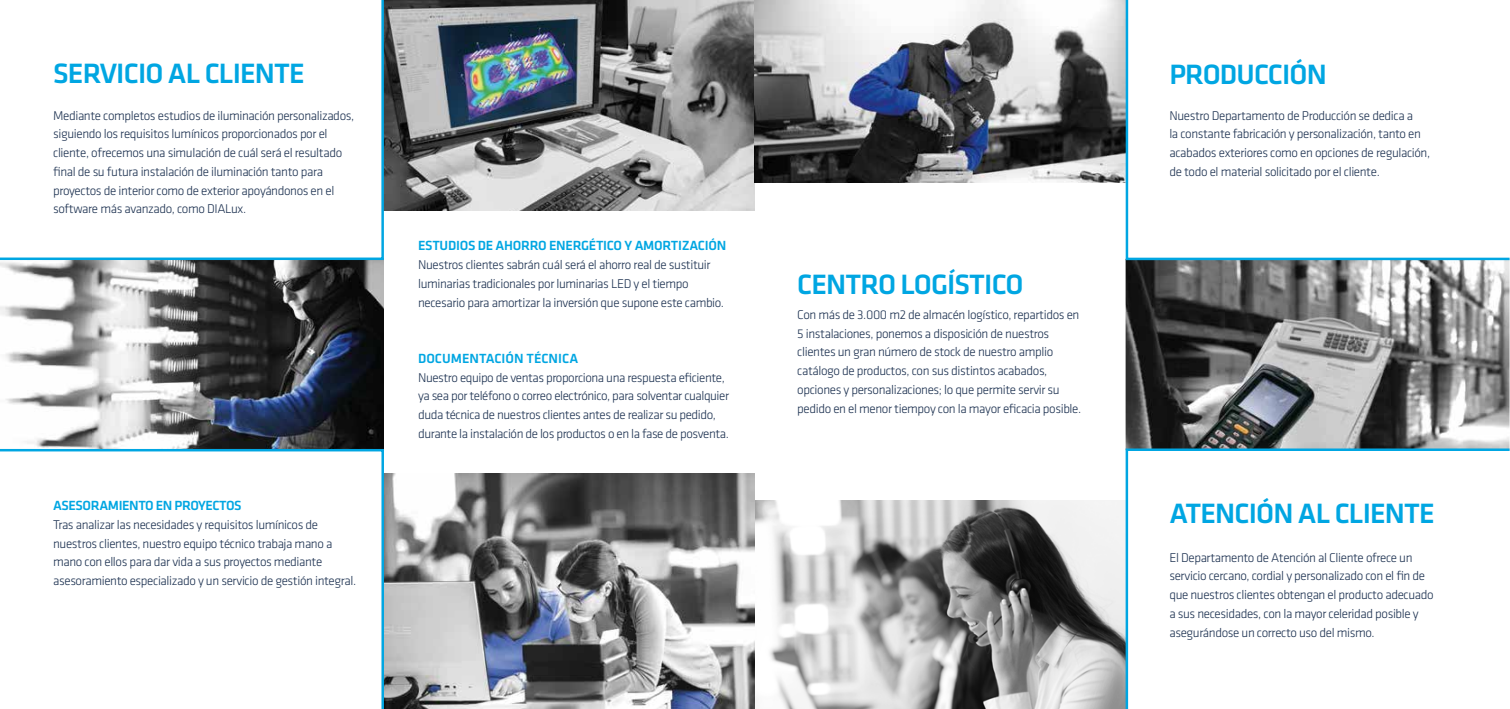
<style>
.page{position:relative;width:1510px;height:709px;background:#fff}
.page>*{position:absolute;margin:0;border:0;box-sizing:border-box;transform-origin:0 0}
.t1{font:500 29px "Klavika";letter-spacing:-.03em;color:#00a6e2}
.t2{font:500 13.75px "Klavika";letter-spacing:-.02em;color:#00a6e2}
.t3{font:500 13.75px "Klavika";color:#00a6e2}
.t4{font:300 13.12px/18.8px "Klavika";letter-spacing:-.03em;color:#182d4d}
</style>
<div class="page">
<img style="left:385px;top:0;width:370px;height:210px">
<img style="left:755px;top:0;width:369px;height:182px">
<img style="left:385px;top:473px;width:370px;height:236px">
<img style="left:755px;top:500px;width:369px;height:209px">
<img style="left:0;top:261px;width:384px;height:186px">
<img style="left:1125px;top:261px;width:384px;height:186px">
<svg style="left:0;top:0;width:385px;height:261px"></svg>
<svg style="left:0;top:447px;width:385px;height:262px"></svg>
<svg style="left:1124px;top:0;width:386px;height:261px"></svg>
<svg style="left:1124px;top:447px;width:386px;height:262px"></svg>
<h1 class="t1" style="left:53px;top:58px;width:253px">SERVICIO AL CLIENTE</h1>
<p class="t4" style="left:53px;top:106px;width:303px">Mediante completos estudios de iluminación personalizados, siguiendo los requisitos lumínicos proporcionados por el cliente, ofrecemos una simulación de cuál será el resultado final de su futura instalación de iluminación tanto para proyectos de interior como de exterior apoyándonos en el software más avanzado, como DIALux.</p>
<p class="t2" style="left:53px;top:498px;width:190px">ASESORAMIENTO EN PROYECTOS</p>
<p class="t4" style="left:53px;top:515px;width:305px">Tras analizar las necesidades y requisitos lumínicos de nuestros clientes, nuestro equipo técnico trabaja mano a mano con ellos para dar vida a sus proyectos mediante asesoramiento especializado y un servicio de gestión integral.</p>
<p class="t2" style="left:418px;top:238px;width:310px">ESTUDIOS DE AHORRO ENERGÉTICO Y AMORTIZACIÓN</p>
<p class="t4" style="left:418px;top:255px;width:307px">Nuestros clientes sabrán cuál será el ahorro real de sustituir luminarias tradicionales por luminarias LED y el tiempo necesario para amortizar la inversión que supone este cambio.</p>
<p class="t3" style="left:418px;top:351px;width:162px">DOCUMENTACIÓN TÉCNICA</p>
<p class="t4" style="left:418px;top:368px;width:312px">Nuestro equipo de ventas proporciona una respuesta eficiente, ya sea por teléfono o correo electrónico, para solventar cualquier duda técnica de nuestros clientes antes de realizar su pedido, durante la instalación de los productos o en la fase de posventa.</p>
<h1 class="t1" style="left:797px;top:268px;width:228px">CENTRO LOGÍSTICO</h1>
<p class="t4" style="left:797px;top:305px;width:286px">Con más de 3.000 m2 de almacén logístico, repartidos en 5 instalaciones, ponemos a disposición de nuestros clientes un gran número de stock de nuestro amplio catálogo de productos, con sus distintos acabados, opciones y personalizaciones; lo que permite servir su pedido en el menor tiempoy con la mayor eficacia posible.</p>
<h1 class="t1" style="left:1169px;top:58px;width:159px">PRODUCCIÓN</h1>
<p class="t4" style="left:1169px;top:106px;width:262px">Nuestro Departamento de Producción se dedica a<br>la constante fabricación y personalización, tanto en acabados exteriores como en opciones de regulación, de todo el material solicitado por el cliente.</p>
<h1 class="t1" style="left:1169px;top:497px;width:267px">ATENCIÓN AL CLIENTE</h1>
<p class="t4" style="left:1169px;top:548px;width:266px">El Departamento de Atención al Cliente ofrece un servicio cercano, cordial y personalizado con el fin de que nuestros clientes obtengan el producto adecuado a sus necesidades, con la mayor celeridad posible y asegurándose un correcto uso del mismo.</p>
</div>
